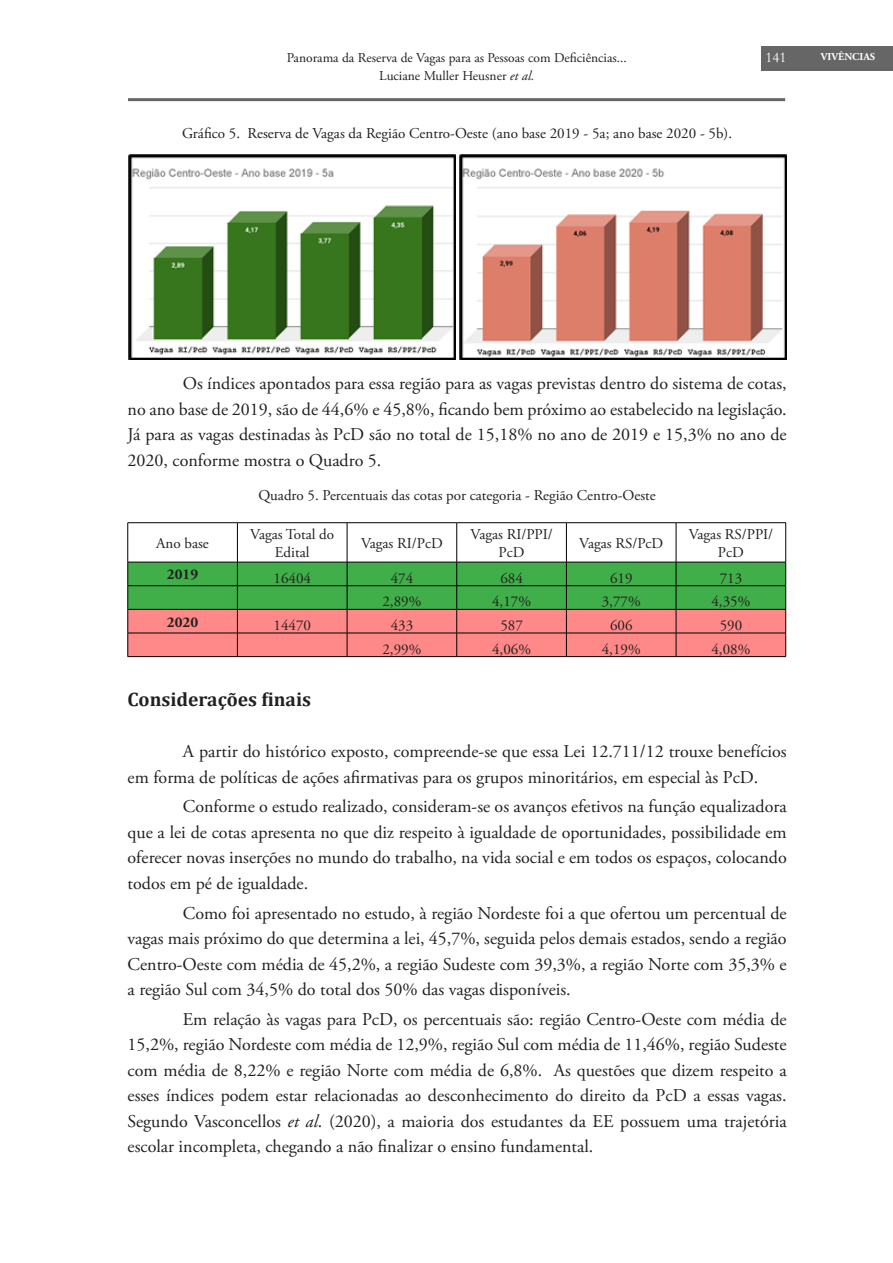
<style>
.page{position:relative;width:893px;height:1263px;background:#fff}
.page>*{position:absolute;margin:0;border:0;box-sizing:border-box;transform-origin:0 0}
.Subtítulos_no_capítu{font:700 19.5px "Cambria";color:#231f20}
.TEXTO_NORMAL{font:18px/25.5px "Adobe Garamond Pro";color:#231f20;text-align:justify}
.Tabela{font:15px/18px "Adobe Garamond Pro";color:#231f20;text-align:center}
.t1{font:700 15px "Adobe Garamond Pro";color:#231f20}
.t2{font:15px "Garamond";color:#fff}
.t3{font:13.5px "Adobe Garamond Pro";color:#231f20}
.t4{font:700 10.5px "Adobe Garamond Pro";color:#fff}
.s1{font-style:italic}
</style>
<div class="page">
<div style="left:761px;top:46px;width:132px;height:25px;background:#666"></div>
<hr style="left:128px;top:98px;width:657px;height:3px;background:#666">
<hr style="left:128px;top:522px;width:109px;height:1px;background:#000">
<hr style="left:127px;top:523px;width:1px;height:39px;background:#000">
<hr style="left:237px;top:522px;width:110px;height:1px;background:#000">
<hr style="left:237px;top:523px;width:1px;height:39px;background:#000">
<hr style="left:347px;top:522px;width:110px;height:1px;background:#000">
<hr style="left:347px;top:523px;width:1px;height:39px;background:#000">
<hr style="left:457px;top:522px;width:109px;height:1px;background:#000">
<hr style="left:456px;top:523px;width:1px;height:39px;background:#000">
<hr style="left:566px;top:522px;width:110px;height:1px;background:#000">
<hr style="left:566px;top:523px;width:1px;height:39px;background:#000">
<hr style="left:676px;top:522px;width:110px;height:1px;background:#000">
<hr style="left:676px;top:523px;width:1px;height:39px;background:#000">
<hr style="left:785px;top:523px;width:1px;height:39px;background:#000">
<svg style="left:127px;top:562px;width:659px;height:95px;background:#979464"></svg>
<hr style="left:128px;top:656px;width:109px;height:1px;background:#000">
<hr style="left:237px;top:656px;width:110px;height:1px;background:#000">
<hr style="left:347px;top:656px;width:110px;height:1px;background:#000">
<hr style="left:457px;top:656px;width:109px;height:1px;background:#000">
<hr style="left:566px;top:656px;width:110px;height:1px;background:#000">
<hr style="left:676px;top:656px;width:110px;height:1px;background:#000">
<img style="left:128px;top:154px;width:328px;height:206px">
<img style="left:459px;top:154px;width:328px;height:206px">
<p class="t3" style="left:287px;top:49px;width:342px">Panorama da Reserva de Vagas para as Pessoas com Deficiências...</p>
<p class="t2" style="left:766px;top:47px;width:23px">141</p>
<p class="t3" style="left:379px;top:67px;width:157px">Luciane Muller Heusner <span class="s1">et al.</span></p>
<p class="Tabela" style="left:182px;top:125px;width:551px">Gráfico 5. Reserva de Vagas da Região Centro-Oeste (ano base 2019 - 5a; ano base 2020 - 5b).</p>
<p class="t4" style="left:821px;top:50px;width:56px">VIVÊNCIAS</p>
<p class="TEXTO_NORMAL" style="left:128px;top:371px;width:661px;text-indent:55px">Os índices apontados para essa região para as vagas previstas dentro do sistema de cotas, no ano base de 2019, são de 44,6% e 45,8%, ficando bem próximo ao estabelecido na legislação.<br>Já para as vagas destinadas às PcD são no total de 15,18% no ano de 2019 e 15,3% no ano de 2020, conforme mostra o Quadro 5.</p>
<p class="Tabela" style="left:258px;top:486px;width:399px">Quadro 5. Percentuais das cotas por categoria - Região Centro-Oeste</p>
<p class="Tabela" style="left:156px;top:535px;width:54px">Ano base</p>
<p class="Tabela" style="left:250px;top:526px;width:85px">Vagas Total do<br>Edital</p>
<p class="Tabela" style="left:361px;top:535px;width:83px">Vagas RI/PcD</p>
<p class="Tabela" style="left:470px;top:526px;width:84px">Vagas RI/PPI/<br>PcD</p>
<p class="Tabela" style="left:579px;top:535px;width:86px">Vagas RS/PcD</p>
<p class="Tabela" style="left:689px;top:526px;width:86px">Vagas RS/PPI/<br>PcD</p>
<p class="t1" style="left:167px;top:566px;width:33px">2019</p>
<p class="Tabela" style="left:273px;top:569px;width:39px">16404</p>
<p class="Tabela" style="left:391px;top:569px;width:24px">474</p>
<p class="Tabela" style="left:500px;top:569px;width:24px">684</p>
<p class="Tabela" style="left:610px;top:569px;width:24px">619</p>
<p class="Tabela" style="left:720px;top:569px;width:24px">713</p>
<p class="Tabela" style="left:382px;top:593px;width:40px">2,89%</p>
<p class="Tabela" style="left:492px;top:593px;width:40px">4,17%</p>
<p class="Tabela" style="left:602px;top:593px;width:40px">3,77%</p>
<p class="Tabela" style="left:711px;top:593px;width:40px">4,35%</p>
<p class="t1" style="left:167px;top:613px;width:33px">2020</p>
<p class="Tabela" style="left:273px;top:617px;width:39px">14470</p>
<p class="Tabela" style="left:391px;top:617px;width:24px">433</p>
<p class="Tabela" style="left:500px;top:617px;width:24px">587</p>
<p class="Tabela" style="left:610px;top:617px;width:24px">606</p>
<p class="Tabela" style="left:720px;top:617px;width:24px">590</p>
<p class="Tabela" style="left:382px;top:640px;width:40px">2,99%</p>
<p class="Tabela" style="left:492px;top:640px;width:40px">4,06%</p>
<p class="Tabela" style="left:602px;top:640px;width:40px">4,19%</p>
<p class="Tabela" style="left:711px;top:640px;width:40px">4,08%</p>
<p class="Subtítulos_no_capítu" style="left:128px;top:686px;width:185px">Considerações finais</p>
<p class="TEXTO_NORMAL" style="left:128px;top:739px;width:661px;text-indent:55px">A partir do histórico exposto, compreende-se que essa Lei 12.711/12 trouxe benefícios em forma de políticas de ações afirmativas para os grupos minoritários, em especial às PcD.</p>
<p class="TEXTO_NORMAL" style="left:128px;top:794px;width:661px;text-indent:55px">Conforme o estudo realizado, consideram-se os avanços efetivos na função equalizadora que a lei de cotas apresenta no que diz respeito à igualdade de oportunidades, possibilidade em oferecer novas inserções no mundo do trabalho, na vida social e em todos os espaços, colocando todos em pé de igualdade.</p>
<p class="TEXTO_NORMAL" style="left:128px;top:901px;width:661px;text-indent:55px">Como foi apresentado no estudo, à região Nordeste foi a que ofertou um percentual de vagas mais próximo do que determina a lei, 45,7%, seguida pelos demais estados, sendo a região Centro-Oeste com média de 45,2%, a região Sudeste com 39,3%, a região Norte com 35,3% e a região Sul com 34,5% do total dos 50% das vagas disponíveis.</p>
<p class="TEXTO_NORMAL" style="left:128px;top:1007px;width:661px;text-indent:55px">Em relação às vagas para PcD, os percentuais são: região Centro-Oeste com média de 15,2%, região Nordeste com média de 12,9%, região Sul com média de 11,46%, região Sudeste com média de 8,22% e região Norte com média de 6,8%. As questões que dizem respeito a esses índices podem estar relacionadas ao desconhecimento do direito da PcD a essas vagas.<br>Segundo Vasconcellos <span class="s1">et al</span>. (2020), a maioria dos estudantes da EE possuem uma trajetória escolar incompleta, chegando a não finalizar o ensino fundamental.</p>
</div>
